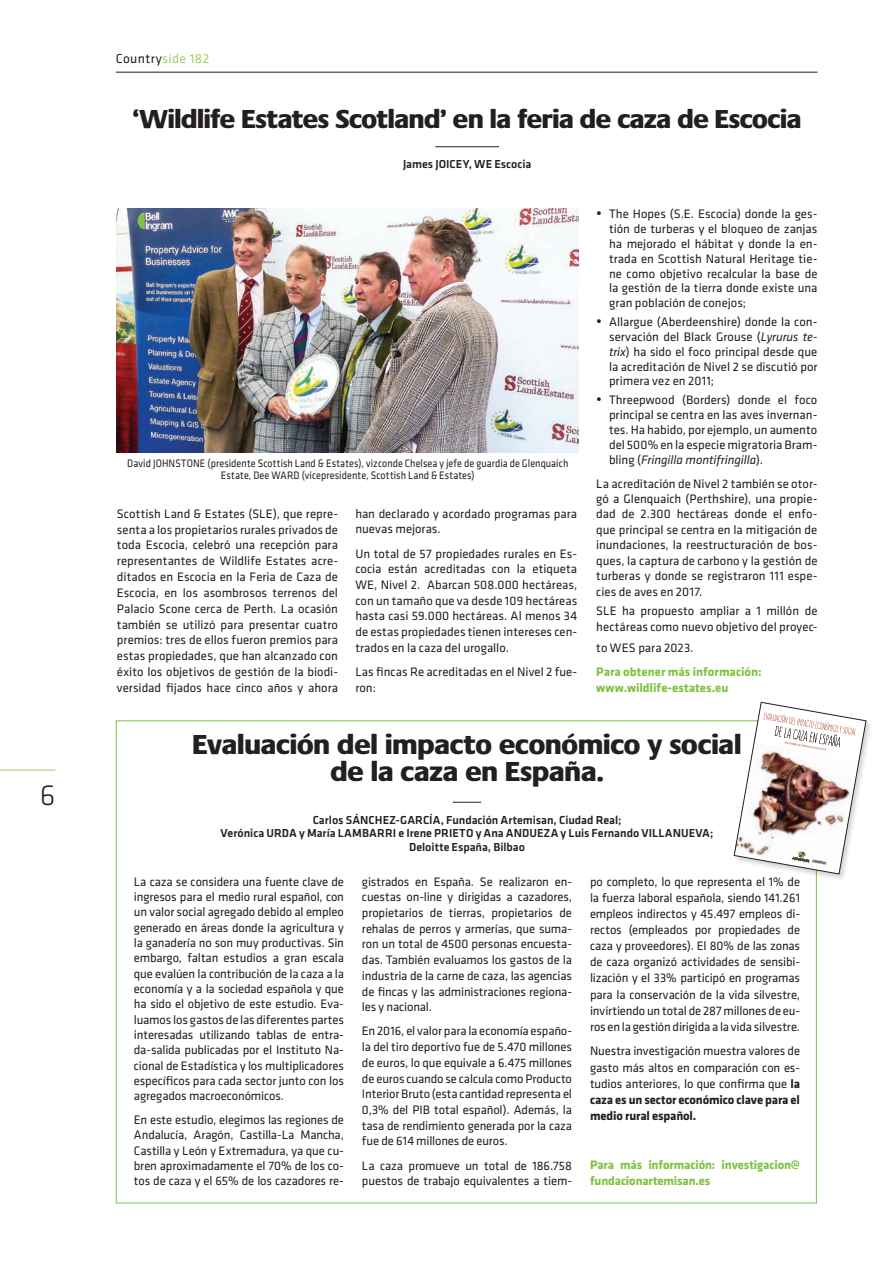
<style>
.page{position:relative;width:893px;height:1263px;background:#fff}
.page>*{position:absolute;margin:0;border:0;box-sizing:border-box;transform-origin:0 0}
.t1{font:300 30px "Klavika";color:#231f20}
.GR_TITEL{font:800 28.5px/27px "Praxis";color:#231f20;text-align:center}
.t2{font:800 27px "Praxis";letter-spacing:-.01em;color:#231f20}
.t3{font:13.5px "Klavika";letter-spacing:.03em;color:#231f20}
.List_Paragraph{font:12.75px/15.8px "Klavika";letter-spacing:-.005em;color:#231f20;text-align:justify}
.t4{font:700 12.75px/16.2px "Klavika";letter-spacing:-.005em;color:#7fc241}
.t5{font:500 12px/13.5px "Klavika";color:#231f20;text-align:center}
.GR_TITEL-2{font:11.25px/12px "Klavika";letter-spacing:.005em;color:#231f20;text-align:center;scale:.9 1}
.s1{color:#9fce66}
.s2{font-style:italic}
.s3{font-weight:700}
</style>
<div class="page">
<hr style="left:0;top:770px;width:55px;height:1px;background:#9fce66">
<hr style="left:116px;top:72px;width:701px;height:1px;background:#231f20">
<hr style="left:435px;top:146px;width:64px;height:1px;background:#231f20">
<svg style="left:453px;top:802px;width:28px;height:1px"></svg>
<img style="left:116px;top:209px;width:462px;height:244px">
<img style="left:733px;top:702px;width:134px;height:173px">
<p class="t1" style="left:40px;top:779px;width:17px">6</p>
<p class="t3" style="left:116px;top:51px;width:95px">Country<span class="s1">side 182</span></p>
<p class="t2" style="left:133px;top:104px;width:670px">‘Wildlife Estates Scotland’ en la feria de caza de Escocia</p>
<p class="t5" style="left:403px;top:158px;width:130px">James JOICEY, WE Escocia</p>
<p class="GR_TITEL-2" style="left:127px;top:457px;width:492px">David JOHNSTONE (presidente Scottish Land &amp; Estates), vizconde Chelsea y jefe de guardia de Glenquaich<br>Estate, Dee WARD (vicepresidente, Scottish Land &amp; Estates)</p>
<p class="List_Paragraph" style="left:117px;top:506px;width:223px">Scottish Land &amp; Estates (SLE), que repre&shy;senta a los propietarios rurales privados de toda Escocia, celebró una recepción para representantes de Wildlife Estates acre&shy;ditados en Escocia en la Feria de Caza de Escocia, en los asombrosos terrenos del Palacio Scone cerca de Perth. La ocasión también se utilizó para presentar cuatro premios: tres de ellos fueron premios para estas propiedadeS, que han alcanzado con éxito los objetivos de gestión de la biodi&shy;versidad fijados hace cinco años y ahora</p>
<p class="List_Paragraph" style="left:355px;top:506px;width:223px">han declarado y acordado programas para nuevas mejoras.</p>
<p class="List_Paragraph" style="left:355px;top:546px;width:223px">Un total de 57 propiedades rurales en Es&shy;cocia están acreditadas con la etiqueta WE, Nivel 2. Abarcan 508.000 hectáreas, con un tamaño que va desde 109 hectáreas hasta casi 59.000 hectáreas. Al menos 34 de estas propiedades tienen intereses cen&shy;trados en la caza del urogallo.</p>
<p class="List_Paragraph" style="left:355px;top:664px;width:223px">Las fincas Re acreditadas en el Nivel 2 fue&shy;ron:</p>
<p class="List_Paragraph" style="left:609px;top:207px;width:210px;line-height:14.9px;text-indent:-13px">• The Hopes (S.E. Escocia) donde la ges&shy;tión de turberas y el bloqueo de zanjas ha mejorado el hábitat y donde la en&shy;trada en Scottish Natural Heritage tie&shy;ne como objetivo recalcular la base de la gestión de la tierra donde existe una gran población de conejos;</p>
<p class="List_Paragraph" style="left:609px;top:315px;width:210px;line-height:14.9px;text-indent:-13px">• Allargue (Aberdeenshire) donde la con&shy;servación del Black Grouse (<span class="s2">Lyrurus te&shy;trix</span>) ha sido el foco principal desde que la acreditación de Nivel 2 se discutió por primera vez en 2011;</p>
<p class="List_Paragraph" style="left:609px;top:393px;width:210px;line-height:14.9px;text-indent:-13px">• Threepwood (Borders) donde el foco principal se centra en las aves invernan&shy;tes. Ha habido, por ejemplo, un aumento del 500% en la especie migratoria Bram&shy;bling (<span class="s2">Fringilla montifringilla</span>).</p>
<p class="List_Paragraph" style="left:596px;top:476px;width:223px">La acreditación de Nivel 2 también se otor&shy;gó a Glenquaich (Perthshire), una propie&shy;dad de 2.300 hectáreas donde el enfo&shy;que principal se centra en la mitigación de inundaciones, la reestructuración de bos&shy;ques, la captura de carbono y la gestión de turberas y donde se registraron 111 espe&shy;cies de aves en 2017.</p>
<p class="List_Paragraph" style="left:596px;top:603px;width:223px">SLE ha propuesto ampliar a 1 millón de hectáreas como nuevo objetivo del proyec-</p>
<p class="List_Paragraph" style="left:596px;top:640px;width:99px">to WES para 2023.</p>
<p class="t4" style="left:596px;top:664px;width:167px">Para obtener más información:</p>
<p class="t4" style="left:596px;top:680px;width:134px">www.wildlife-estates.eu</p>
<p class="GR_TITEL" style="left:193px;top:731px;width:550px">Evaluación del impacto económico y social de la caza en España.</p>
<p class="t5" style="left:313px;top:813px;width:310px">Carlos SÁNCHEZ-GARCÍA, Fundación Artemisan, Ciudad Real;</p>
<p class="t5" style="left:221px;top:827px;width:494px">Verónica URDA y María LAMBARRI e Irene PRIETO y Ana ANDUEZA y Luis Fernando VILLANUEVA;<br>Deloitte España, Bilbao</p>
<p class="List_Paragraph" style="left:134px;top:874px;width:212px;line-height:15.3px">La caza se considera una fuente clave de ingresos para el medio rural español, con un valor social agregado debido al empleo generado en áreas donde la agricultura y la ganadería no son muy productivas. Sin embargo, faltan estudios a gran escala que evalúen la contribución de la caza a la economía y a la sociedad española y que ha sido el objetivo de este estudio. Eva&shy;luamos los gastos de las diferentes partes interesadas utilizando tablas de entra&shy;da-salida publicadas por el Instituto Na&shy;cional de Estadística y los multiplicadores específicos para cada sector junto con los agregados macroeconómicos.</p>
<p class="List_Paragraph" style="left:134px;top:1112px;width:212px;line-height:15.3px">En este estudio, elegimos las regiones de Andalucía, Aragón, Castilla-La Mancha, Castilla y León y Extremadura, ya que cu&shy;bren aproximadamente el 70% de los co&shy;tos de caza y el 65% de los cazadores re-</p>
<p class="List_Paragraph" style="left:362px;top:874px;width:212px">gistrados en España. Se realizaron en&shy;cuestas on-line y dirigidas a cazadores, propietarios de tierras, propietarios de rehalas de perros y armerías, que suma&shy;ron un total de 4500 personas encuesta&shy;das. También evaluamos los gastos de la industria de la carne de caza, las agencias de fincas y las administraciones regiona&shy;les y nacional.</p>
<p class="List_Paragraph" style="left:362px;top:1023px;width:212px">En 2016, el valor para la economía españo&shy;la del tiro deportivo fue de 5.470 millones de euros, lo que equivale a 6.475 millones de euros cuando se calcula como Producto Interior Bruto (esta cantidad representa el 0,3% del PIB total español). Además, la tasa de rendimiento generada por la caza fue de 614 millones de euros.</p>
<p class="List_Paragraph" style="left:362px;top:1158px;width:212px">La caza promueve un total de 186.758 puestos de trabajo equivalentes a tiem-</p>
<p class="List_Paragraph" style="left:590px;top:873px;width:212px;line-height:16.2px">po completo, lo que representa el 1% de la fuerza laboral española, siendo 141.261 empleos indirectos y 45.497 empleos di&shy;rectos (empleados por propiedades de caza y proveedores). El 80% de las zonas de caza organizó actividades de sensibi&shy;lización y el 33% participó en programas para la conservación de la vida silvestre, invirtiendo un total de 287 millones de eu&shy;ros en la gestión dirigida a la vida silvestre.</p>
<p class="List_Paragraph" style="left:590px;top:1043px;width:212px;line-height:16.2px">Nuestra investigación muestra valores de gasto más altos en comparación con es&shy;tudios anteriores, lo que confirma que <span class="s3">la caza es un sector económico clave para el medio rural español.</span></p>
<p class="t4" style="left:590px;top:1157px;width:212px">Para más información: investigacion@ fundacionartemisan.es</p>
</div>
